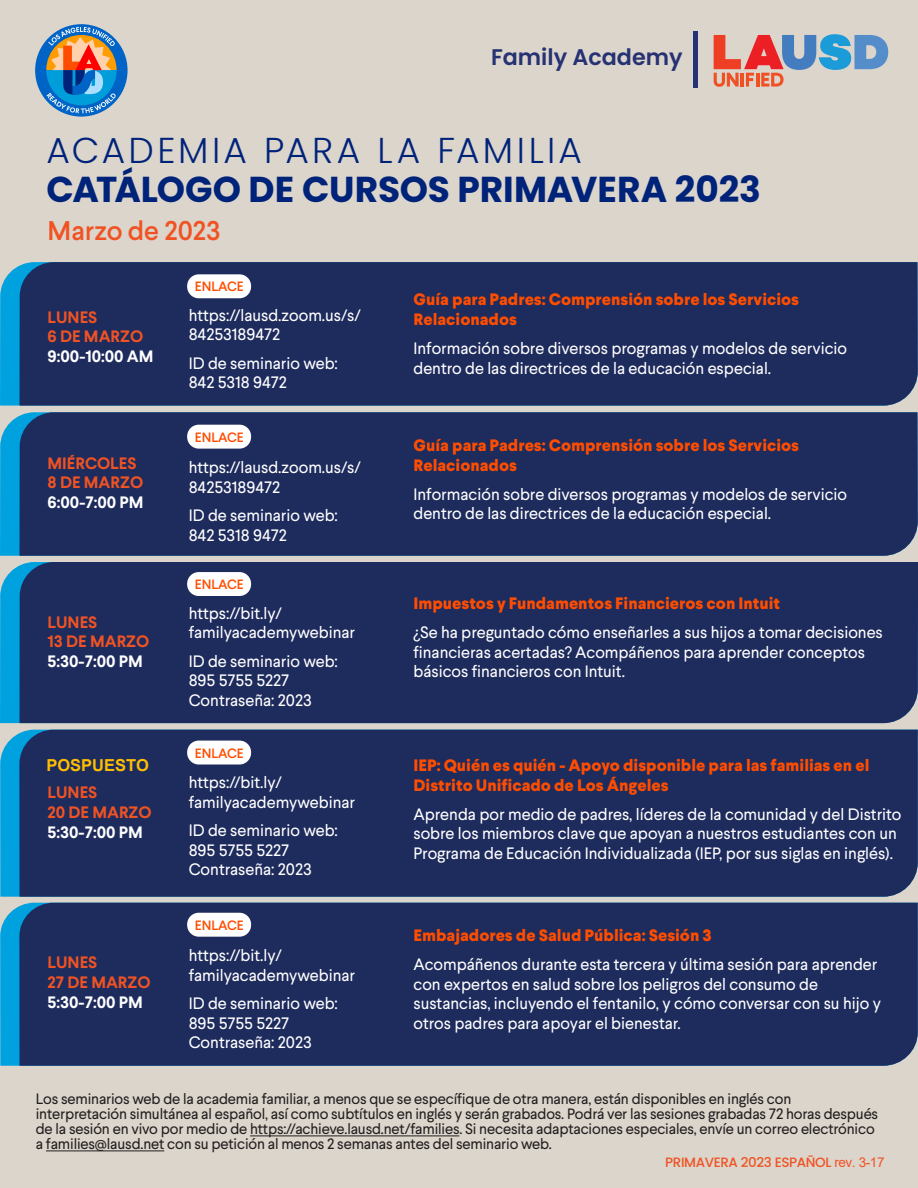
<style>
.page{position:relative;width:918px;height:1188px;background:#dcd5cc}
.page>*{position:absolute;margin:0;border:0;box-sizing:border-box;transform-origin:0 0}
.t1{font:700 36px "Poppins";letter-spacing:-.01em;color:#00237a}
.t2{font:300 36px "Poppins";letter-spacing:.09em;color:#00237a}
.t3{font:500 27px "Larsseit";color:#f05323}
.t4{font:600 22.65px "Poppins";color:#263273}
.t5{font:16.5px/19.5px "Larsseit";color:#fff}
.t6{font:800 16.5px/19.8px "Larsseit";color:#ff4d00}
.t7{font:700 16.5px/19.8px "Larsseit";color:#f05323}
.t8{font:700 16.5px "Larsseit";color:#fff}
.t9{font:700 16.5px "Arial";color:#ffbf00}
.t10{font:15px/15px "Larsseit";letter-spacing:-.01em;color:#231f20}
.t11{font:500 13.5px "Larsseit";color:#ff4d00}
.t12{font:500 13.5px "Poppins";letter-spacing:-.03em;color:#f05323}
.s1{font-family:"Arial";font-weight:400}
</style>
<div class="page">
<svg style="left:0;top:265px;width:20px;height:141px;background:#10a2db"></svg>
<div style="left:20px;top:262px;width:898px;height:144px;background:#1e2b5d"></div>
<svg style="left:0;top:415px;width:20px;height:141px;background:#10a2db"></svg>
<div style="left:20px;top:412px;width:898px;height:144px;background:#1e2b5d"></div>
<svg style="left:0;top:565px;width:20px;height:158px;background:#0ea2db"></svg>
<div style="left:20px;top:562px;width:898px;height:161px;background:#1e2b5d"></div>
<svg style="left:0;top:733px;width:19px;height:164px;background:#0fa4dd"></svg>
<div style="left:19px;top:730px;width:899px;height:167px;background:#1e2b5d"></div>
<svg style="left:0;top:906px;width:19px;height:160px;background:#0fa4dd"></svg>
<div style="left:19px;top:903px;width:899px;height:163px;background:#1e2b5d"></div>
<hr style="left:250px;top:1136px;width:209px;height:1px;background:#231f20">
<hr style="left:46px;top:1151px;width:118px;height:1px;background:#231f20">
<svg style="left:714px;top:34px;width:174px;height:53px"></svg>
<hr style="left:694px;top:32px;width:4px;height:56px;background:#263273">
<div style="left:35px;top:24px;width:93px;height:93px;background:#0064c7;border-radius:50%"></div>
<svg style="left:46px;top:27px;width:71px;height:86px"></svg>
<div style="left:187px;top:274px;width:64px;height:24px;background:#fff;border-radius:12px"></div>
<div style="left:187px;top:425px;width:64px;height:24px;background:#fff;border-radius:12px"></div>
<div style="left:187px;top:572px;width:64px;height:24px;background:#fff;border-radius:12px"></div>
<div style="left:187px;top:741px;width:64px;height:24px;background:#fff;border-radius:12px"></div>
<div style="left:187px;top:913px;width:64px;height:24px;background:#fff;border-radius:12px"></div>
<h3 class="t4" style="left:491px;top:44px;width:193px">Family Academy</h3>
<h1 class="t2" style="left:46px;top:129px;width:537px">ACADEMIA PARA LA FAMILIA</h1>
<h1 class="t1" style="left:46px;top:168px;width:716px">CATÁLOGO DE CURSOS PRIMAVERA 2023</h1>
<h2 class="t3" style="left:48px;top:213px;width:174px">Marzo de 2023</h2>
<p class="t7" style="left:48px;top:308px;width:97px">LUNES<br>6 DE MARZO</p>
<p class="t8" style="left:48px;top:346px;width:107px">9:00-10:00 AM</p>
<p class="t7" style="left:48px;top:453px;width:97px">MIÉRCOLES<br>8 DE MARZO</p>
<p class="t8" style="left:48px;top:492px;width:97px">6:00-7:00 PM</p>
<p class="t7" style="left:48px;top:612px;width:103px">LUNES<br>13 DE MARZO</p>
<p class="t8" style="left:48px;top:651px;width:97px">5:30-7:00 PM</p>
<p class="t9" style="left:46px;top:754px;width:104px">POSPUESTO</p>
<p class="t7" style="left:48px;top:783px;width:106px">LUNES<br>20 DE MARZO</p>
<p class="t8" style="left:48px;top:822px;width:97px">5:30-7:00 PM</p>
<p class="t7" style="left:48px;top:953px;width:105px">LUNES<br>27 DE MARZO</p>
<p class="t8" style="left:48px;top:992px;width:97px">5:30-7:00 PM</p>
<p class="t11" style="left:195px;top:278px;width:51px">ENLACE</p>
<p class="t5" style="left:189px;top:305px;width:174px">https://lausd.zoom.us/s/<br>84253189472</p>
<p class="t5" style="left:189px;top:353px;width:151px">ID de seminario web:<br>842 5318 9472</p>
<p class="t11" style="left:195px;top:428px;width:51px">ENLACE</p>
<p class="t5" style="left:189px;top:457px;width:174px">https://lausd.zoom.us/s/<br>84253189472</p>
<p class="t5" style="left:189px;top:505px;width:151px">ID de seminario web:<br>842 5318 9472</p>
<p class="t11" style="left:195px;top:575px;width:51px">ENLACE</p>
<p class="t5" style="left:189px;top:603px;width:168px">https://bit.ly/ familyacademywebinar</p>
<p class="t5" style="left:189px;top:651px;width:151px">ID de seminario web:<br>895 5755 5227<br>Contraseña: 2023</p>
<p class="t11" style="left:195px;top:744px;width:51px">ENLACE</p>
<p class="t5" style="left:189px;top:772px;width:168px">https://bit.ly/ familyacademywebinar</p>
<p class="t5" style="left:189px;top:820px;width:151px">ID de seminario web:<br>895 5755 5227<br>Contraseña: 2023</p>
<p class="t11" style="left:195px;top:916px;width:51px">ENLACE</p>
<p class="t5" style="left:189px;top:945px;width:168px">https://bit.ly/ familyacademywebinar</p>
<p class="t5" style="left:189px;top:993px;width:151px">ID de seminario web:<br>895 5755 5227<br>Contraseña: 2023</p>
<p class="t6" style="left:413px;top:290px;width:387px">Guía para Padres: Comprensión sobre los Servicios<br>Relacionados</p>
<p class="t5" style="left:413px;top:338px;width:435px">Información sobre diversos programas y modelos de servicio dentro de las directrices de la educación especial.</p>
<p class="t6" style="left:413px;top:436px;width:387px">Guía para Padres: Comprensión sobre los Servicios<br>Relacionados</p>
<p class="t5" style="left:413px;top:484px;width:435px">Información sobre diversos programas y modelos de servicio dentro de las directrices de la educación especial.</p>
<p class="t6" style="left:413px;top:593px;width:368px">Impuestos y Fundamentos Financieros con Intuit</p>
<p class="t5" style="left:413px;top:622px;width:471px">¿Se ha preguntado cómo enseñarles a sus hijos a tomar decisiones financieras acertadas? Acompáñenos para aprender conceptos básicos financieros con Intuit.</p>
<p class="t6" style="left:413px;top:755px;width:457px">IEP: Quién es quién - Apoyo disponible para las familias en el<br>Distrito Unificado de Los Ángeles</p>
<p class="t5" style="left:413px;top:804px;width:490px">Aprenda por medio de padres, líderes de la comunidad y del Distrito sobre los miembros clave que apoyan a nuestros estudiantes con un<br>Programa de Educación Individualizada (IEP, por sus siglas en inglés).</p>
<p class="t6" style="left:413px;top:925px;width:300px">Embajadores de Salud Pública: Sesión 3</p>
<p class="t5" style="left:413px;top:954px;width:469px">Acompáñenos durante esta tercera y última sesión para aprender con expertos en salud sobre los peligros del consumo de sustancias, incluyendo el fentanilo, y cómo conversar con su hijo y otros padres para apoyar el bienestar.</p>
<p class="t10" style="left:36px;top:1091px;width:844px">Los seminarios web de la academia familiar, a menos que se específique de otra manera, están disponibles en inglés con interpretación simultánea al español, así como subtítulos en inglés y serán grabados. Podrá ver las sesiones grabadas 72 horas después de la sesión en vivo por medio de https://achieve.lausd.net/families. Si necesita adaptaciones especiales, envíe un correo electrónico a families@lausd.net con su petición al menos 2 semanas antes del seminario web.</p>
<p class="t12" style="left:665px;top:1155px;width:221px">PRIMAVERA 2023 ESPAÑOL <span class="s1">rev. 3-17</span></p>
</div>
